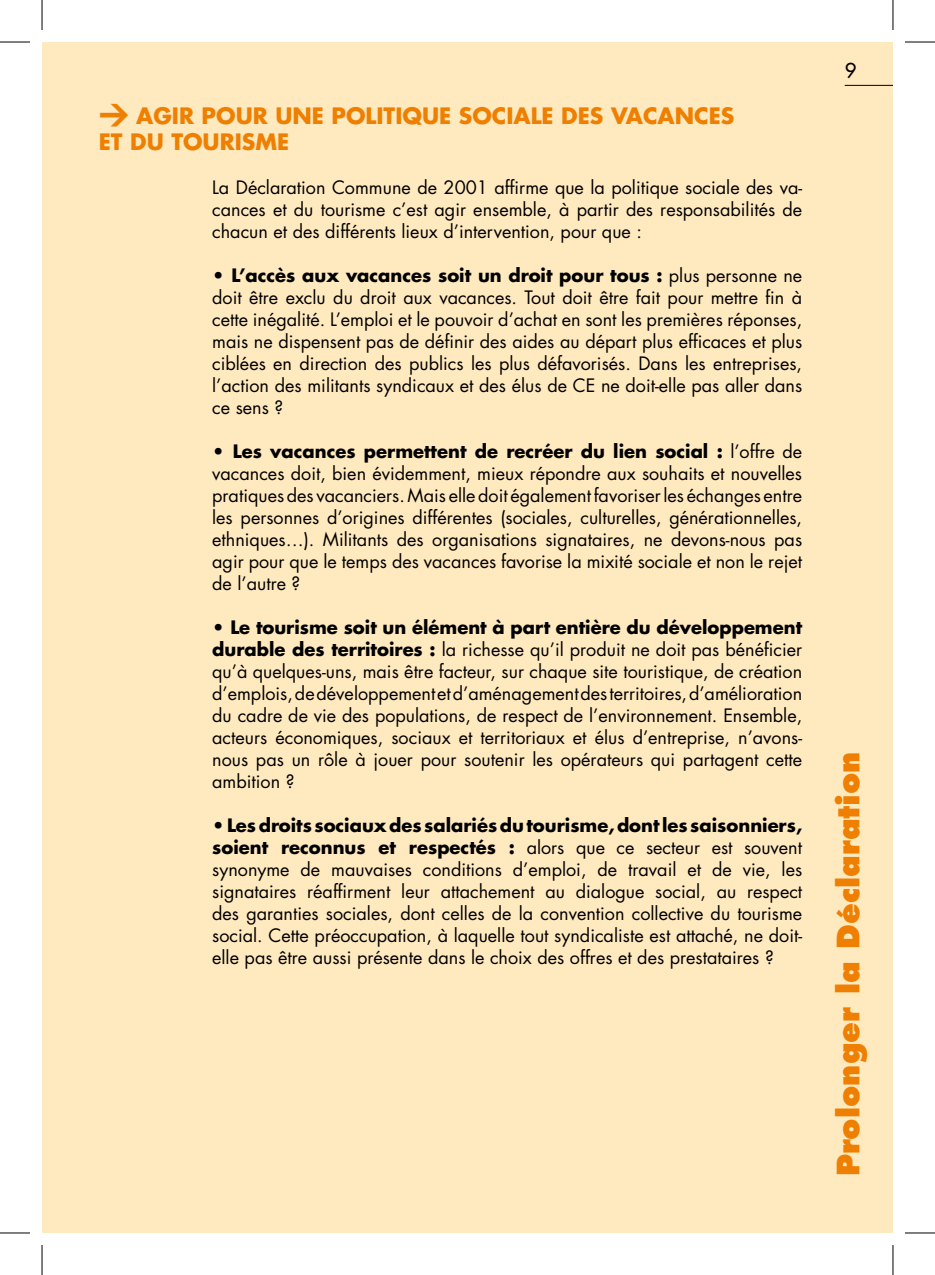
<style>
.page{position:relative;width:935px;height:1275px;background:#fff}
.page>*{position:absolute;margin:0;border:0;box-sizing:border-box;transform-origin:0 0}
.t1{font:800 30px "Futura";color:#ee7f00}
.t2{font:700 22px/26px "Futura";color:#ee7f00}
.t3{font:20px "Futura";color:#000}
.t4{font:18px/22px "Futura";color:#000;text-align:justify}
.s1{font-family:"DIN";font-weight:900;font-size:30px}
.s2{font-weight:700}
</style>
<div class="page">
<div style="left:42px;top:42px;width:850px;height:1191px;background:#ffe9bf"></div>
<hr style="left:844px;top:85px;width:48px;height:1px;background:#000">
<hr style="left:0;top:42px;width:30px;height:1px;background:#000">
<hr style="left:904px;top:42px;width:30px;height:1px;background:#000">
<hr style="left:0;top:1232px;width:30px;height:1px;background:#000">
<hr style="left:904px;top:1232px;width:30px;height:1px;background:#000">
<hr style="left:42px;top:0;width:1px;height:30px;background:#000">
<hr style="left:42px;top:1245px;width:1px;height:30px;background:#000">
<hr style="left:892px;top:0;width:1px;height:30px;background:#000">
<hr style="left:892px;top:1245px;width:1px;height:30px;background:#000">
<p class="t2" style="left:99px;top:102px;width:637px"><span class="s1">&gt;</span> AGIR POUR UNE POLITIQUE SOCIALE DES VACANCES<br>ET DU TOURISME</p>
<p class="t4" style="left:212px;top:176px;width:591px">La Déclaration Commune de 2001 affirme que la politique sociale des va&shy;cances et du tourisme c’est agir ensemble, à partir des responsabilités de chacun et des différents lieux d’intervention, pour que :</p>
<p class="t4" style="left:212px;top:264px;width:591px"><span class="s2">• L’accès aux vacances soit un droit pour tous :</span> plus personne ne doit être exclu du droit aux vacances. Tout doit être fait pour mettre fin à cette inégalité. L’emploi et le pouvoir d’achat en sont les premières réponses, mais ne dispensent pas de définir des aides au départ plus efficaces et plus ciblées en direction des publics les plus défavorisés. Dans les entreprises, l’action des militants syndicaux et des élus de CE ne doit-elle pas aller dans ce sens ?</p>
<p class="t4" style="left:212px;top:440px;width:591px"><span class="s2">• Les vacances permettent de recréer du lien social :</span> l’offre de vacances doit, bien évidemment, mieux répondre aux souhaits et nouvelles pratiques des vacanciers. Mais elle doit également favoriser les échanges entre les personnes d’origines différentes (sociales, culturelles, générationnelles, ethniques…). Militants des organisations signataires, ne devons-nous pas agir pour que le temps des vacances favorise la mixité sociale et non le rejet de l’autre ?</p>
<p class="t4" style="left:212px;top:616px;width:591px"><span class="s2">• Le tourisme soit un élément à part entière du développement durable des territoires :</span> la richesse qu’il produit ne doit pas bénéficier qu’à quelques-uns, mais être facteur, sur chaque site touristique, de création d’emplois, de développement et d’aménagement des territoires, d’amélioration du cadre de vie des populations, de respect de l’environnement. Ensemble, acteurs économiques, sociaux et territoriaux et élus d’entreprise, n’avons&shy;nous pas un rôle à jouer pour soutenir les opérateurs qui partagent cette ambition ?</p>
<p class="t4" style="left:212px;top:814px;width:591px"><span class="s2">• Les droits sociaux des salariés du tourisme, dont les saisonniers, soient reconnus et respectés :</span> alors que ce secteur est souvent synonyme de mauvaises conditions d’emploi, de travail et de vie, les signataires réaffirment leur attachement au dialogue social, au respect des garanties sociales, dont celles de la convention collective du tourisme social. Cette préoccupation, à laquelle tout syndicaliste est attaché, ne doit&shy;elle pas être aussi présente dans le choix des offres et des prestataires ?</p>
<p class="t3" style="left:844px;top:58px;width:13px">9</p>
<h1 class="t1" style="left:829px;top:1176px;width:426px;rotate:-90deg">Prolonger la Déclaration</h1>
</div>
